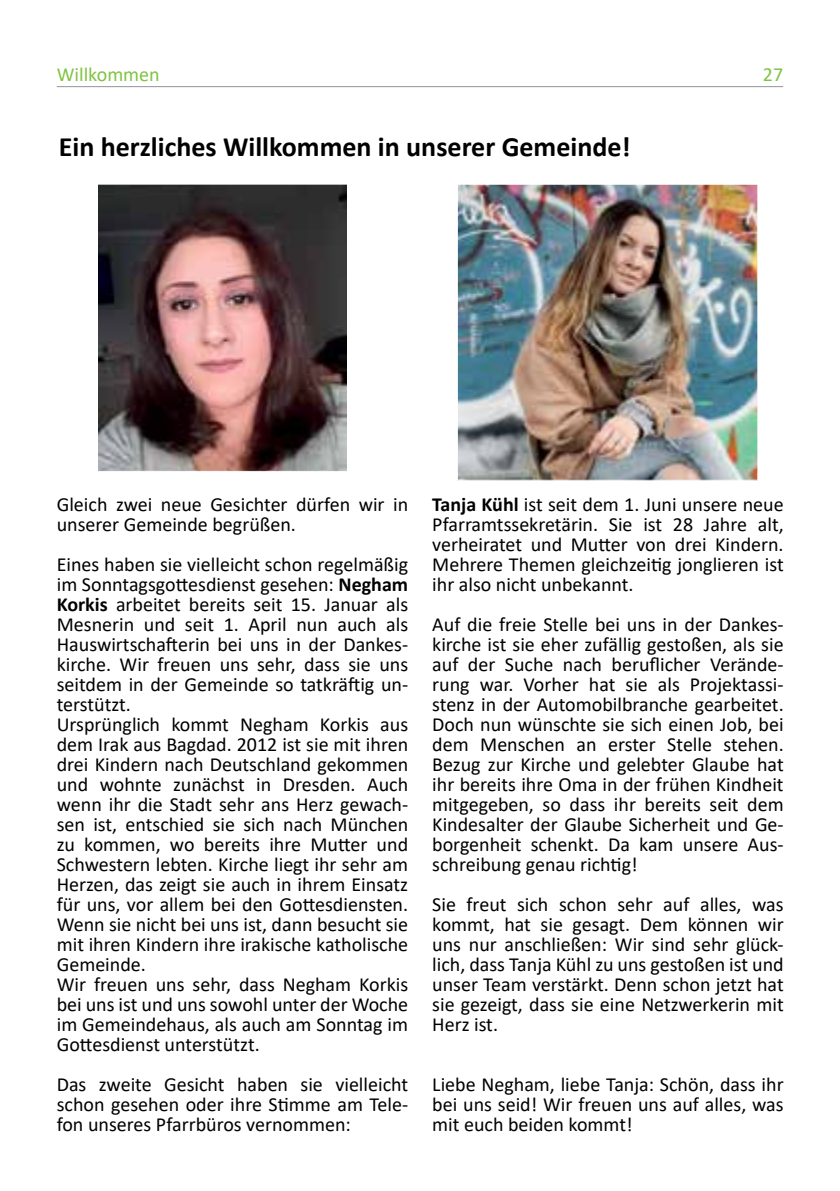
<style>
.page{position:relative;width:840px;height:1191px;background:#fff}
.page>*{position:absolute;margin:0;border:0;box-sizing:border-box;transform-origin:0 0}
.t1{font:700 28px "Calibri";color:#000}
.t2{font:20px/20px "Calibri";color:#000;text-align:justify}
.t3{font:20px "Calibri";color:#80c342}
.s1{font-weight:700}
</style>
<div class="page">
<hr style="left:57px;top:86px;width:725px;height:1px;background:#939598">
<img style="left:99px;top:186px;width:247px;height:283px">
<div style="left:88px;top:184px;width:269px;height:287px;border:1px solid #fff"></div>
<img style="left:458px;top:186px;width:297px;height:292px">
<div style="left:456px;top:184px;width:301px;height:296px;border:1px solid #fff"></div>
<p class="t3" style="left:57px;top:60px;width:104px">Willkommen</p>
<p class="t3" style="left:762px;top:60px;width:22px">27</p>
<h1 class="t1" style="left:59px;top:127px;width:573px">Ein herzliches Willkommen in unserer Gemeinde!</h1>
<p class="t2" style="left:57px;top:494px;width:353px">Gleich zwei neue Gesichter dürfen wir in unserer Gemeinde begrüßen.</p>
<p class="t2" style="left:57px;top:554px;width:353px;text-align:left">Eines haben sie vielleicht schon regelmäßig im Sonntagsgottesdienst gesehen: <span class="s1">Negham Korkis</span> arbeitet bereits seit 15. Januar als Mesnerin und seit 1. April nun auch als Hauswirtschafterin bei uns in der Dankes&shy;kirche. Wir freuen uns sehr, dass sie uns seitdem in der Gemeinde so tatkräftig un&shy;terstützt.<br>Ursprünglich kommt Negham Korkis aus dem Irak aus Bagdad. 2012 ist sie mit ihren drei Kindern nach Deutschland gekommen und wohnte zunächst in Dresden. Auch wenn ihr die Stadt sehr ans Herz gewach&shy;sen ist, entschied sie sich nach München zu kommen, wo bereits ihre Mutter und Schwestern lebten. Kirche liegt ihr sehr am Herzen, das zeigt sie auch in ihrem Einsatz für uns, vor allem bei den Gottesdiensten.<br>Wenn sie nicht bei uns ist, dann besucht sie mit ihren Kindern ihre irakische katholische Gemeinde.<br>Wir freuen uns sehr, dass Negham Korkis bei uns ist und uns sowohl unter der Woche im Gemeindehaus, als auch am Sonntag im Gottesdienst unterstützt.</p>
<p class="t2" style="left:57px;top:1074px;width:353px">Das zweite Gesicht haben sie vielleicht schon gesehen oder ihre Stimme am Tele&shy;fon unseres Pfarrbüros vernommen:</p>
<p class="t2" style="left:432px;top:494px;width:353px"><span class="s1">Tanja Kühl</span> ist seit dem 1. Juni unsere neue Pfarramtssekretärin. Sie ist 28 Jahre alt, verheiratet und Mutter von drei Kindern.<br>Mehrere Themen gleichzeitig jonglieren ist ihr also nicht unbekannt.</p>
<p class="t2" style="left:432px;top:614px;width:353px">Auf die freie Stelle bei uns in der Dankes&shy;kirche ist sie eher zufällig gestoßen, als sie auf der Suche nach beruflicher Verände&shy;rung war. Vorher hat sie als Projektassi&shy;stenz in der Automobilbranche gearbeitet.<br>Doch nun wünschte sie sich einen Job, bei dem Menschen an erster Stelle stehen.<br>Bezug zur Kirche und gelebter Glaube hat ihr bereits ihre Oma in der frühen Kindheit mitgegeben, so dass ihr bereits seit dem Kindesalter der Glaube Sicherheit und Ge&shy;borgenheit schenkt. Da kam unsere Aus&shy;schreibung genau richtig!</p>
<p class="t2" style="left:432px;top:894px;width:353px">Sie freut sich schon sehr auf alles, was kommt, hat sie gesagt. Dem können wir uns nur anschließen: Wir sind sehr glück&shy;lich, dass Tanja Kühl zu uns gestoßen ist und unser Team verstärkt. Denn schon jetzt hat sie gezeigt, dass sie eine Netzwerkerin mit Herz ist.</p>
<p class="t2" style="left:432px;top:1074px;width:353px">Liebe Negham, liebe Tanja: Schön, dass ihr bei uns seid! Wir freuen uns auf alles, was mit euch beiden kommt!</p>
</div>
